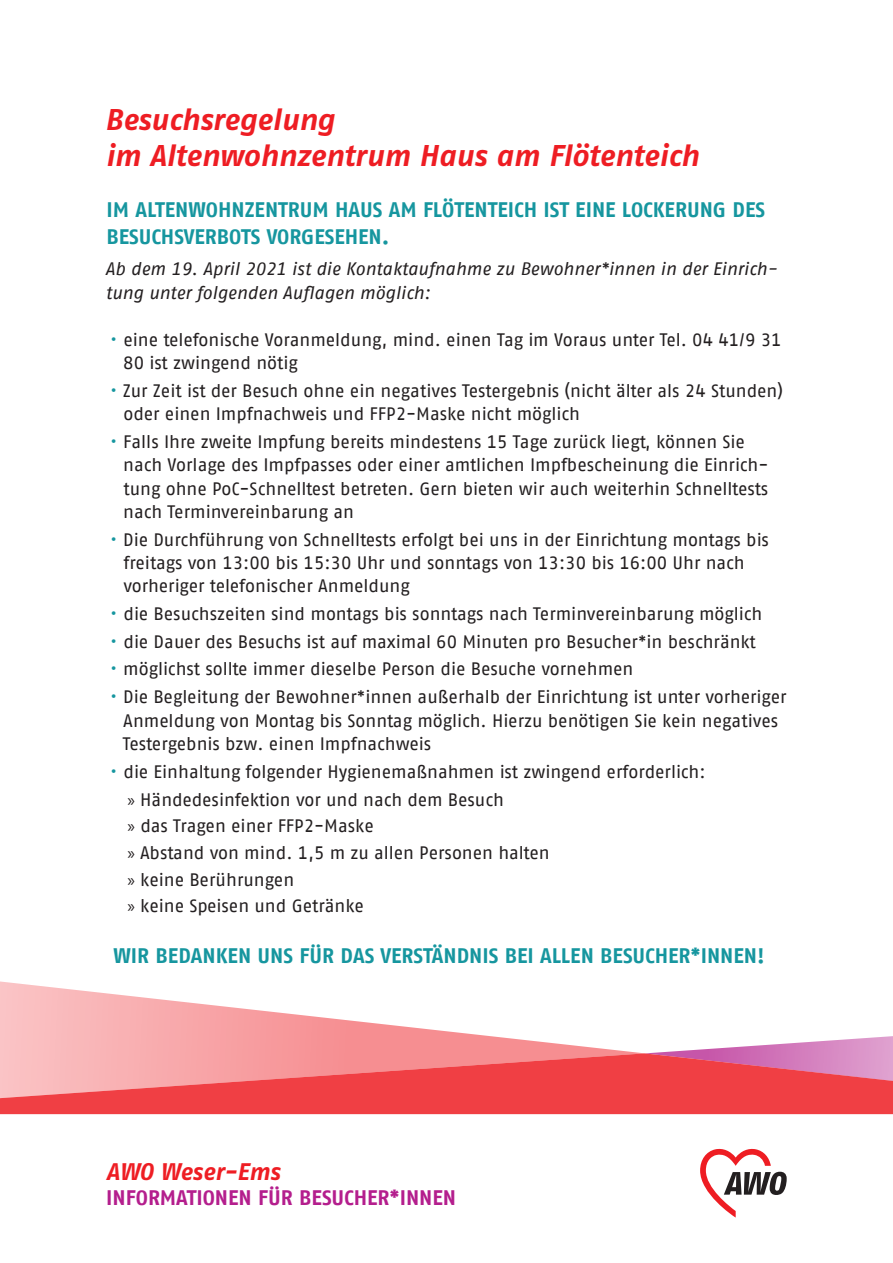
<style>
.page{position:relative;width:893px;height:1263px;background:#fff}
.page>*{position:absolute;margin:0;border:0;box-sizing:border-box;transform-origin:0 0}
.Überschrift_1{font:italic 700 30px/36px "Fago Pro";letter-spacing:-.005em;color:#ee1d23}
.t1{font:italic 700 24px "Fago Pro";letter-spacing:-.005em;color:#ee1d23}
.Überschrift_2{font:700 21px/27px "AWO Fago Office";color:#16969f}
.Aufzählung_2{font:700 21px "AWO Fago Office";color:#16969f}
.t2{font:700 21px "AWO Fago Office";color:#b41e8d}
.t3{font:18px/23.4px "AWO Fago Office";color:#231f20}
.Überschrift_3{font:italic 18px/23.4px "AWO Fago Office";letter-spacing:-.005em;color:#231f20}
.s1{color:#16969f}
.s2{font-family:"Myriad Pro"}
</style>
<div class="page">
<svg style="left:0;top:981px;width:641px;height:72px"></svg>
<svg style="left:651px;top:1036px;width:242px;height:17px"></svg>
<svg style="left:0;top:1053px;width:893px;height:61px;background:#f05f67"></svg>
<svg style="left:700px;top:1148px;width:87px;height:69px"></svg>
<p class="Überschrift_1" style="left:105px;top:102px;width:596px">Besuchsregelung<br>im Altenwohnzentrum Haus am Flötenteich</p>
<p class="Überschrift_2" style="left:106px;top:195px;width:660px">IM ALTENWOHNZENTRUM HAUS AM FLÖTENTEICH IST EINE LOCKERUNG DES<br>BESUCHSVERBOTS VORGESEHEN.</p>
<p class="Überschrift_3" style="left:105px;top:257px;width:673px">Ab dem 19. April 2021 ist die Kontaktaufnahme zu Bewohner*innen in der Einrich&shy;tung unter folgenden Auflagen möglich:</p>
<p class="t3" style="left:123px;top:328px;width:660px;text-indent:-13px"><span class="s1">•</span> eine telefonische Voranmeldung, mind. einen Tag im Voraus unter Tel. 04 41/9 31<br>80 ist zwingend nötig</p>
<p class="t3" style="left:124px;top:379px;width:661px;text-indent:-13px"><span class="s1">•</span> Zur Zeit ist der Besuch ohne ein negatives Testergebnis (nicht älter als 24 Stunden) oder einen Impfnachweis und FFP2-Maske nicht möglich</p>
<p class="t3" style="left:123px;top:430px;width:647px;text-indent:-13px"><span class="s1">•</span> Falls Ihre zweite Impfung bereits mindestens 15 Tage zurück liegt, können Sie nach Vorlage des Impfpasses oder einer amtlichen Impfbescheinung die Einrich&shy;tung ohne PoC-Schnelltest betreten. Gern bieten wir auch weiterhin Schnelltests nach Terminvereinbarung an</p>
<p class="t3" style="left:123px;top:527px;width:647px;text-indent:-13px"><span class="s1">•</span> Die Durchführung von Schnelltests erfolgt bei uns in der Einrichtung montags bis freitags von 13:00 bis 15:30 Uhr und sonntags von 13:30 bis 16:00 Uhr nach vorheriger telefonischer Anmeldung</p>
<p class="t3" style="left:110px;top:602px;width:653px"><span class="s1">•</span> die Besuchszeiten sind montags bis sonntags nach Terminvereinbarung möglich</p>
<p class="t3" style="left:110px;top:630px;width:647px"><span class="s1">•</span> die Dauer des Besuchs ist auf maximal 60 Minuten pro Besucher*in beschränkt</p>
<p class="t3" style="left:110px;top:657px;width:525px"><span class="s1">•</span> möglichst sollte immer dieselbe Person die Besuche vornehmen</p>
<p class="t3" style="left:123px;top:685px;width:665px;text-indent:-12px"><span class="s1">•</span> Die Begleitung der Bewohner*innen außerhalb der Einrichtung ist unter vorheriger<br>Anmeldung von Montag bis Sonntag möglich. Hierzu benötigen Sie kein negatives<br>Testergebnis bzw. einen Impfnachweis</p>
<p class="t3" style="left:110px;top:759px;width:597px"><span class="s1">•</span> die Einhaltung folgender Hygienemaßnahmen ist zwingend erforderlich:</p>
<p class="t3" style="left:127px;top:788px;width:378px"><span class="s2">»</span> Händedesinfektion vor und nach dem Besuch</p>
<p class="t3" style="left:127px;top:814px;width:248px"><span class="s2">»</span> das Tragen einer FFP2-Maske</p>
<p class="t3" style="left:127px;top:841px;width:424px"><span class="s2">»</span> Abstand von mind. 1,5 m zu allen Personen halten</p>
<p class="t3" style="left:127px;top:867px;width:168px"><span class="s2">»</span> keine Berührungen</p>
<p class="t3" style="left:127px;top:894px;width:238px"><span class="s2">»</span> keine Speisen und Getränke</p>
<p class="Aufzählung_2" style="left:114px;top:944px;width:653px">WIR BEDANKEN UNS FÜR DAS VERSTÄNDNIS BEI ALLEN BESUCHER*INNEN!</p>
<h2 class="t1" style="left:106px;top:1157px;width:175px">AWO Weser-Ems</h2>
<p class="t2" style="left:106px;top:1186px;width:351px">INFORMATIONEN FÜR BESUCHER*INNEN</p>
</div>
